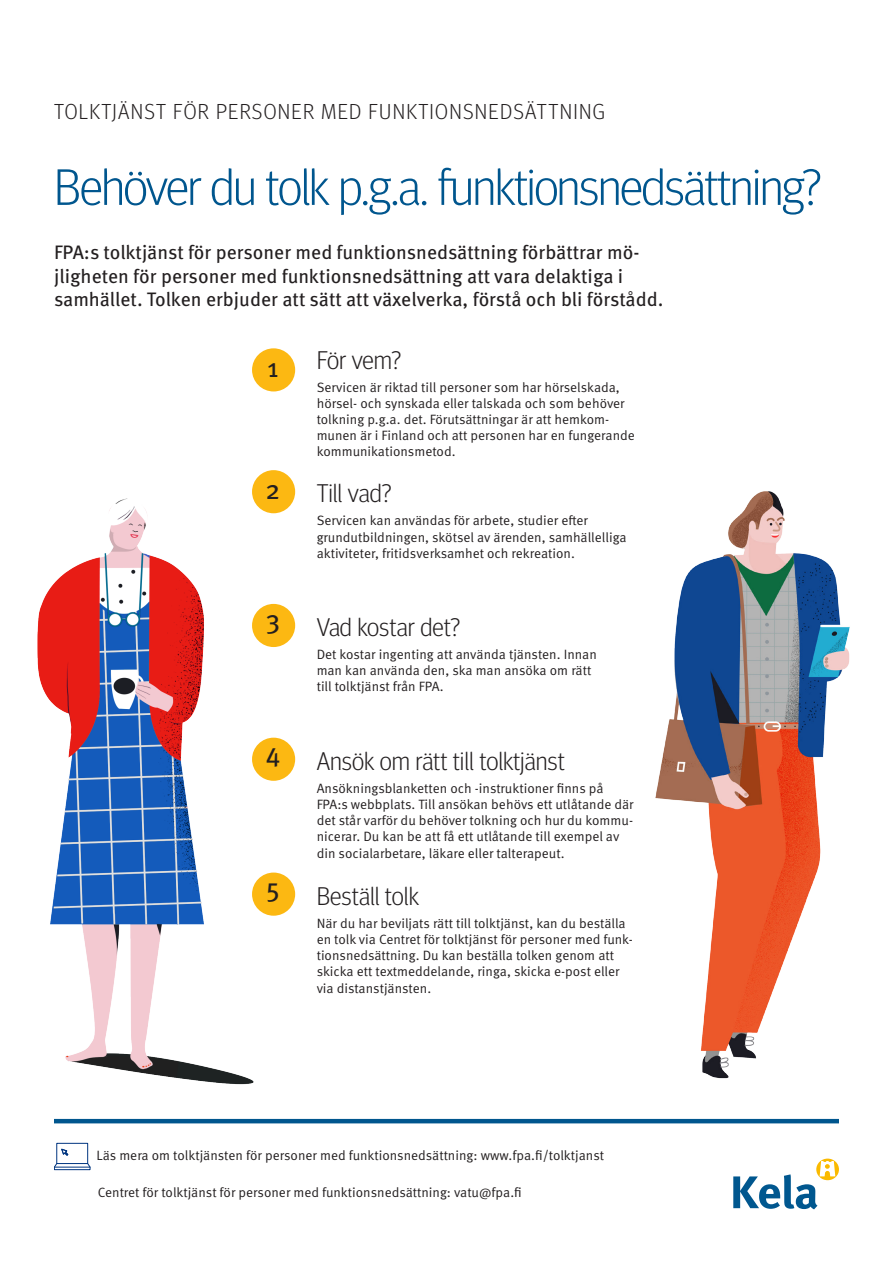
<style>
.page{position:relative;width:893px;height:1263px;background:#fff}
.page>*{position:absolute;margin:0;border:0;box-sizing:border-box;transform-origin:0 0}
.Otsikko_sininen{font:300 51px "Meta Headline Pro";letter-spacing:-.025em;color:#00568e}
.t1{font:26.85px "Meta Pro";color:#231f20}
.Väliotsikko_pienempi{font:300 25.5px "Meta Headline Pro";color:#231f20}
.Apuotsikko{font:300 21.6px "Meta Headline Pro";letter-spacing:.06em;color:#231f20}
.Ingressi{font:19.5px/23.4px "Meta Pro";color:#231f20}
.Leipäteksti_liehu{font:13.5px/16.2px "Meta Pro Norm";color:#231f20}
.Alatunnisteen_teksti{font:13.5px "Meta Pro Norm";color:#231f20}
</style>
<div class="page">
<hr style="left:54px;top:1119px;width:785px;height:4px;background:#00568e">
<svg style="left:733px;top:1159px;width:106px;height:50px"></svg>
<div style="left:56px;top:1143px;width:32px;height:21px;border:1px solid #003580"></div>
<svg style="left:54px;top:1162px;width:36px;height:8px"></svg>
<hr style="left:54px;top:1167px;width:36px;height:1px;background:#003580">
<svg style="left:61px;top:1148px;width:8px;height:8px"></svg>
<div style="left:252px;top:348px;width:43px;height:43px;background:#fcb812;border-radius:50%"></div>
<img style="left:617px;top:491px;width:233px;height:668px">
<img style="left:37px;top:470px;width:259px;height:615px">
<p class="Apuotsikko" style="left:54px;top:96px;width:552px">TOLKTJÄNST FÖR PERSONER MED FUNKTIONSNEDSÄTTNING</p>
<p class="Otsikko_sininen" style="left:54px;top:150px;width:769px">Behöver du tolk p.g.a. funktionsnedsättning?</p>
<p class="Ingressi" style="left:54px;top:240px;width:611px">FPA:s tolktjänst för personer med funktionsnedsättning förbättrar mö&shy;jligheten för personer med funktionsnedsättning att vara delaktiga i samhället. Tolken erbjuder att sätt att växelverka, förstå och bli förstådd.</p>
<p class="t1" style="left:267px;top:347px;width:13px">1</p>
<p class="Väliotsikko_pienempi" style="left:317px;top:341px;width:86px">För vem?</p>
<p class="Leipäteksti_liehu" style="left:317px;top:378px;width:320px">Servicen är riktad till personer som har hörselskada, hörsel- och synskada eller talskada och som behöver tolkning p.g.a. det. Förutsättningar är att hemkom&shy;munen är i Finland och att personen har en fungerande kommunikationsmetod.</p>
<p class="t1" style="left:266px;top:469px;width:16px">2</p>
<p class="Väliotsikko_pienempi" style="left:317px;top:475px;width:76px">Till vad?</p>
<p class="Leipäteksti_liehu" style="left:317px;top:512px;width:311px">Servicen kan användas för arbete, studier efter grundutbildningen, skötsel av ärenden, samhällelliga aktiviteter, fritidsverksamhet och rekreation.</p>
<p class="t1" style="left:266px;top:603px;width:16px">3</p>
<p class="Väliotsikko_pienempi" style="left:317px;top:609px;width:145px">Vad kostar det?</p>
<p class="Leipäteksti_liehu" style="left:317px;top:645px;width:282px">Det kostar ingenting att använda tjänsten. Innan man kan använda den, ska man ansöka om rätt till tolktjänst från FPA.</p>
<p class="t1" style="left:265px;top:736px;width:17px">4</p>
<p class="Väliotsikko_pienempi" style="left:317px;top:742px;width:249px">Ansök om rätt till tolktjänst</p>
<p class="Leipäteksti_liehu" style="left:317px;top:779px;width:318px">Ansökningsblanketten och -instruktioner finns på FPA:s webbplats. Till ansökan behövs ett utlåtande där det står varför du behöver tolkning och hur du kommu&shy;nicerar. Du kan be att få ett utlåtande till exempel av din socialarbetare, läkare eller talterapeut.</p>
<p class="t1" style="left:266px;top:871px;width:15px">5</p>
<p class="Väliotsikko_pienempi" style="left:317px;top:877px;width:104px">Beställ tolk</p>
<p class="Leipäteksti_liehu" style="left:317px;top:914px;width:318px">När du har beviljats rätt till tolktjänst, kan du beställa en tolk via Centret för tolktjänst för personer med funk&shy;tionsnedsättning. Du kan beställa tolken genom att skicka ett textmeddelande, ringa, skicka e-post eller via distanstjänsten.</p>
<p class="Alatunnisteen_teksti" style="left:97px;top:1145px;width:509px">Läs mera om tolktjänsten för personer med funktionsnedsättning: www.fpa.fi/tolktjanst</p>
<p class="Leipäteksti_liehu" style="left:98px;top:1183px;width:425px">Centret för tolktjänst för personer med funktionsnedsättning: vatu@fpa.fi</p>
</div>
